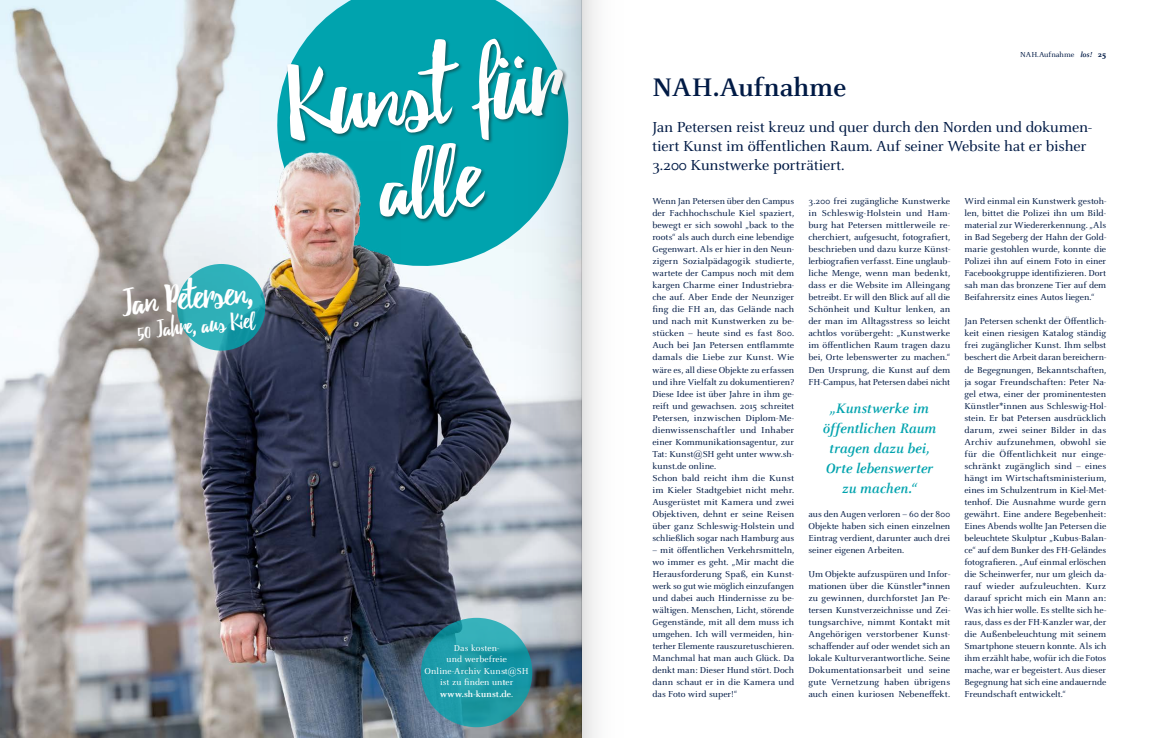
<style>
.page{position:relative;width:1163px;height:738px;background:#fff}
.page>*{position:absolute;margin:0;border:0;box-sizing:border-box;transform-origin:0 0}
.HL_Script_H2{font:107px "Beacon";color:#fff}
.HL_Script_H2-2{font:98.1px "Beacon";color:#fff}
.SL_Script_1{font:39.3px "Beacon";color:#fff}
.HL_1{font:700 28px "Celeste OT";color:#001a45}
.SL_Script_1-2{font:25px "Beacon";color:#fff}
.SL_1{font:16px/19px "Celeste OT";letter-spacing:-.01em;color:#001a45}
.t1{font:italic 700 15px/20px "Celeste OT";color:#00a3ae;text-align:center}
.Copy{font:9.5px/12px "Celeste OT";color:#001a45;text-align:justify}
.Copy-2{font:9.5px/11.4px "Celeste OT";letter-spacing:.005em;color:#fff;text-align:center}
.t2{font:8px "Celeste OT";color:#001a45}
.s1{font-weight:700}
.s2{font-weight:700;font-style:italic}
.s3{font-weight:800}
</style>
<div class="page">
<img style="left:0;top:0;width:505px;height:737px">
<svg style="left:271px;top:0;width:234px;height:272px;background:#46bcc5"></svg>
<svg style="left:17px;top:165px;width:345px;height:290px"></svg>
<svg style="left:421px;top:617px;width:111px;height:109px;background:#219da9"></svg>
<div style="left:286px;top:37px;width:282px;height:187px;background:#181716;opacity:.5"></div>
<img style="left:259px;top:142px;width:141px;height:152px">
<div style="left:581px;top:0;width:47px;height:737px;background:linear-gradient(to right,#e9e9e9,#fff)"></div>
<svg style="left:505px;top:0;width:76px;height:737px;background:#97bdc3"></svg>
<p class="SL_Script_1" style="left:120px;top:278px;width:133px;rotate:-5deg">Jan Petersen,</p>
<p class="SL_Script_1-2" style="left:136px;top:315px;width:120px;rotate:-5deg">50 Jahre, aus Kiel</p>
<h2 class="HL_Script_H2" style="left:282px;top:38px;width:275px;rotate:-5deg">Kunst für</h2>
<h2 class="HL_Script_H2-2" style="left:372px;top:125px;width:105px;rotate:-5deg">alle</h2>
<p class="Copy-2" style="left:424px;top:641px;width:106px">Das kosten-<br>und werbefreie<br>Online-Archiv Kunst@SH ist zu finden unter <span class="s1">www.sh-kunst.de</span>.</p>
<p class="t2" style="left:1020px;top:50px;width:87px">NAH.Aufnahme <span class="s2">los!</span> <span class="s3">25</span></p>
<h1 class="HL_1" style="left:652px;top:71px;width:196px">NAH.Aufnahme</h1>
<p class="SL_1" style="left:652px;top:117px;width:441px">Jan Petersen reist kreuz und quer durch den Norden und dokumen&shy;tiert Kunst im öffentlichen Raum. Auf seiner Website hat er bisher<br>3.200 Kunstwerke porträtiert.</p>
<p class="Copy" style="left:652px;top:195px;width:143px">Wenn Jan Petersen über den Campus der Fachhochschule Kiel spaziert, bewegt er sich sowohl „back to the roots“ als auch durch eine lebendige Gegenwart. Als er hier in den Neun&shy;zigern Sozialpädagogik studierte, wartete der Campus noch mit dem kargen Charme einer Industriebra&shy;che auf. Aber Ende der Neunziger fing die FH an, das Gelände nach und nach mit Kunstwerken zu be&shy;stücken – heute sind es fast 800.<br>Auch bei Jan Petersen entflammte damals die Liebe zur Kunst. Wie wäre es, all diese Objekte zu erfassen und ihre Vielfalt zu dokumentieren?<br>Diese Idee ist über Jahre in ihm ge&shy;reift und gewachsen. 2015 schreitet Petersen, inzwischen Diplom-Me&shy;dienwissenschaftler und Inhaber einer Kommunikationsagentur, zur Tat: Kunst@SH geht unter www.sh&shy;kunst.de online.</p>
<p class="Copy" style="left:652px;top:471px;width:143px">Schon bald reicht ihm die Kunst im Kieler Stadtgebiet nicht mehr.<br>Ausgerüstet mit Kamera und zwei Objektiven, dehnt er seine Reisen über ganz Schleswig-Holstein und schließlich sogar nach Hamburg aus</p>
<p class="Copy" style="left:652px;top:543px;width:143px">– mit öffentlichen Verkehrsmitteln, wo immer es geht. „Mir macht die Herausforderung Spaß, ein Kunst&shy;werk so gut wie möglich einzufangen und dabei auch Hindernisse zu be&shy;wältigen. Menschen, Licht, störende Gegenstände, mit all dem muss ich umgehen. Ich will vermeiden, hin&shy;terher Elemente rauszuretuschieren.<br>Manchmal hat man auch Glück. Da denkt man: Dieser Hund stört. Doch dann schaut er in die Kamera und das Foto wird super!“</p>
<p class="Copy" style="left:808px;top:195px;width:143px">3.200 frei zugängliche Kunstwerke in Schleswig-Holstein und Ham&shy;burg hat Petersen mittlerweile re&shy;cherchiert, aufgesucht, fotografiert, beschrieben und dazu kurze Künst&shy;lerbiografien verfasst. Eine unglaub&shy;liche Menge, wenn man bedenkt, dass er die Website im Alleingang betreibt. Er will den Blick auf all die Schönheit und Kultur lenken, an der man im Alltagsstress so leicht achtlos vorübergeht: „Kunstwerke im öffentlichen Raum tragen dazu bei, Orte lebenswerter zu machen.“ Den Ursprung, die Kunst auf dem FH-Campus, hat Petersen dabei nicht</p>
<p class="Copy" style="left:964px;top:195px;width:143px">Wird einmal ein Kunstwerk gestoh&shy;len, bittet die Polizei ihn um Bild&shy;material zur Wiedererkennung. „Als in Bad Segeberg der Hahn der Gold&shy;marie gestohlen wurde, konnte die Polizei ihn auf einem Foto in einer Facebookgruppe identifizieren. Dort sah man das bronzene Tier auf dem Beifahrersitz eines Autos liegen.“</p>
<p class="Copy" style="left:964px;top:315px;width:143px">Jan Petersen schenkt der Öffentlich&shy;keit einen riesigen Katalog ständig frei zugänglicher Kunst. Ihm selbst beschert die Arbeit daran bereichern&shy;de Begegnungen, Bekanntschaften, ja sogar Freundschaften: Peter Na&shy;gel etwa, einer der prominentesten Künstler*innen aus Schleswig-Hol&shy;stein. Er bat Petersen ausdrücklich darum, zwei seiner Bilder in das Archiv aufzunehmen, obwohl sie für die Öffentlichkeit nur einge&shy;schränkt zugänglich sind – eines hängt im Wirtschaftsministerium, eines im Schulzentrum in Kiel-Met&shy;tenhof. Die Ausnahme wurde gern gewährt. Eine andere Begebenheit:<br>Eines Abends wollte Jan Petersen die beleuchtete Skulptur „Kubus-Balan&shy;ce“ auf dem Bunker des FH-Geländes fotografieren. „Auf einmal erlöschen die Scheinwerfer, nur um gleich da&shy;rauf wieder aufzuleuchten. Kurz darauf spricht mich ein Mann an:<br>Was ich hier wolle. Es stellte sich he&shy;raus, dass es der FH-Kanzler war, der die Außenbeleuchtung mit seinem Smartphone steuern konnte. Als ich ihm erzählt habe, wofür ich die Fotos mache, war er begeistert. Aus dieser Begegnung hat sich eine andauernde Freundschaft entwickelt.“</p>
<p class="t1" style="left:822px;top:397px;width:114px">„Kunstwerke im öffentlichen Raum tragen dazu bei,<br>Orte lebenswerter zu machen.“</p>
<p class="Copy" style="left:808px;top:507px;width:143px">aus den Augen verloren – 60 der 800<br>Objekte haben sich einen einzelnen Eintrag verdient, darunter auch drei seiner eigenen Arbeiten.</p>
<p class="Copy" style="left:808px;top:567px;width:143px">Um Objekte aufzuspüren und Infor&shy;mationen über die Künstler*innen zu gewinnen, durchforstet Jan Pe&shy;tersen Kunstverzeichnisse und Zei&shy;tungsarchive, nimmt Kontakt mit Angehörigen verstorbener Kunst&shy;schaffender auf oder wendet sich an lokale Kulturverantwortliche. Seine Dokumentationsarbeit und seine gute Vernetzung haben übrigens auch einen kuriosen Nebeneffekt.</p>
</div>
